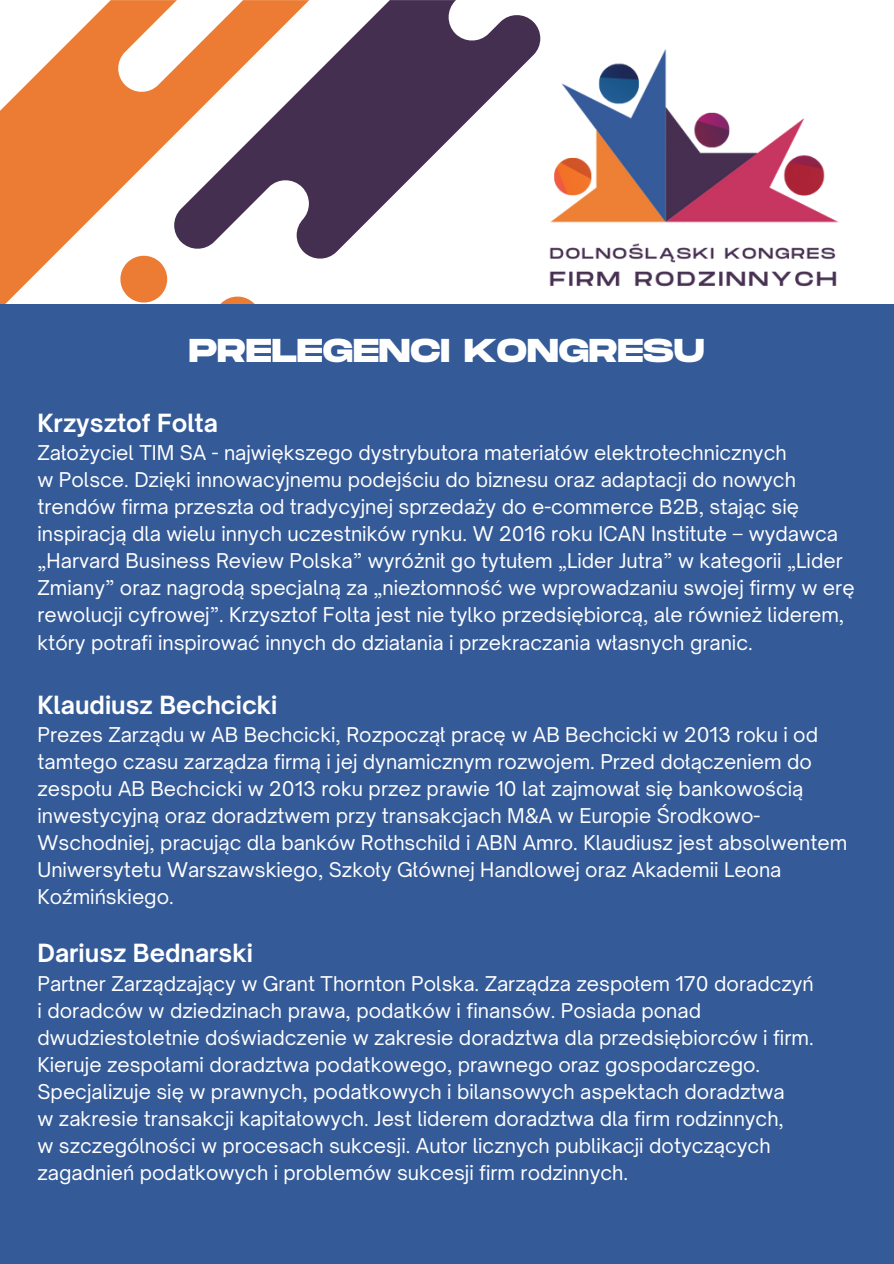
<style>
.page{position:relative;width:894px;height:1264px;background:#fff}
.page>*{position:absolute;margin:0;border:0;box-sizing:border-box;transform-origin:0 0}
.t1{font:700 33px "Monument Extended";color:#fff}
.t2{font:700 24px "Open Sauce One";color:#fff}
.t3{font:19.5px/27px "Open Sauce One";color:#fff}
</style>
<div class="page">
<svg style="left:0;top:0;width:255px;height:304px;fill:#ec7b33"></svg>
<svg style="left:174px;top:0;width:366px;height:261px"></svg>
<div style="left:0;top:304px;width:893px;height:959px;background:#345a98"></div>
<img style="left:540px;top:35px;width:299px;height:252px">
<p class="t1" style="left:189px;top:333px;width:517px">PRELEGENCI KONGRESU</p>
<h1 class="t2" style="left:37px;top:408px;width:182px">Krzysztof Folta</h1>
<p class="t3" style="left:37px;top:439px;width:750px">Założyciel TIM SA - największego dystrybutora materiałów elektrotechnicznych</p>
<p class="t3" style="left:37px;top:466px;width:818px">w Polsce. Dzięki innowacyjnemu podejściu do biznesu oraz adaptacji do nowych trendów firma przeszła od tradycyjnej sprzedaży do e-commerce B2B, stając się inspiracją dla wielu innych uczestników rynku. W 2016 roku ICAN Institute – wydawca „Harvard Business Review Polska” wyróżnił go tytułem „Lider Jutra” w kategorii „Lider Zmiany” oraz nagrodą specjalną za „niezłomność we wprowadzaniu swojej firmy w erę rewolucji cyfrowej”. Krzysztof Folta jest nie tylko przedsiębiorcą, ale również liderem, który potrafi inspirować innych do działania i przekraczania własnych granic.</p>
<p class="t2" style="left:37px;top:689px;width:241px">Klaudiusz Bechcicki</p>
<p class="t3" style="left:37px;top:721px;width:811px">Prezes Zarządu w AB Bechcicki, Rozpoczął pracę w AB Bechcicki w 2013 roku i od tamtego czasu zarządza firmą i jej dynamicznym rozwojem. Przed dołączeniem do zespołu AB Bechcicki w 2013 roku przez prawie 10 lat zajmował się bankowością inwestycyjną oraz doradztwem przy transakcjach M&amp;A w Europie Środkowo-Wschodniej, pracując dla banków Rothschild i ABN Amro. Klaudiusz jest absolwentem Uniwersytetu Warszawskiego, Szkoły Głównej Handlowej oraz Akademii Leona Koźmińskiego.</p>
<p class="t2" style="left:37px;top:938px;width:217px">Dariusz Bednarski</p>
<p class="t3" style="left:37px;top:969px;width:777px">Partner Zarządzający w Grant Thornton Polska. Zarządza zespołem 170 doradczyń</p>
<p class="t3" style="left:37px;top:996px;width:777px">i doradców w dziedzinach prawa, podatków i finansów. Posiada ponad dwudziestoletnie doświadczenie w zakresie doradztwa dla przedsiębiorców i firm.<br>Kieruje zespołami doradztwa podatkowego, prawnego oraz gospodarczego.<br>Specjalizuje się w prawnych, podatkowych i bilansowych aspektach doradztwa</p>
<p class="t3" style="left:37px;top:1104px;width:747px">w zakresie transakcji kapitałowych. Jest liderem doradztwa dla firm rodzinnych,</p>
<p class="t3" style="left:37px;top:1131px;width:734px">w szczególności w procesach sukcesji. Autor licznych publikacji dotyczących zagadnień podatkowych i problemów sukcesji firm rodzinnych.</p>
</div>
